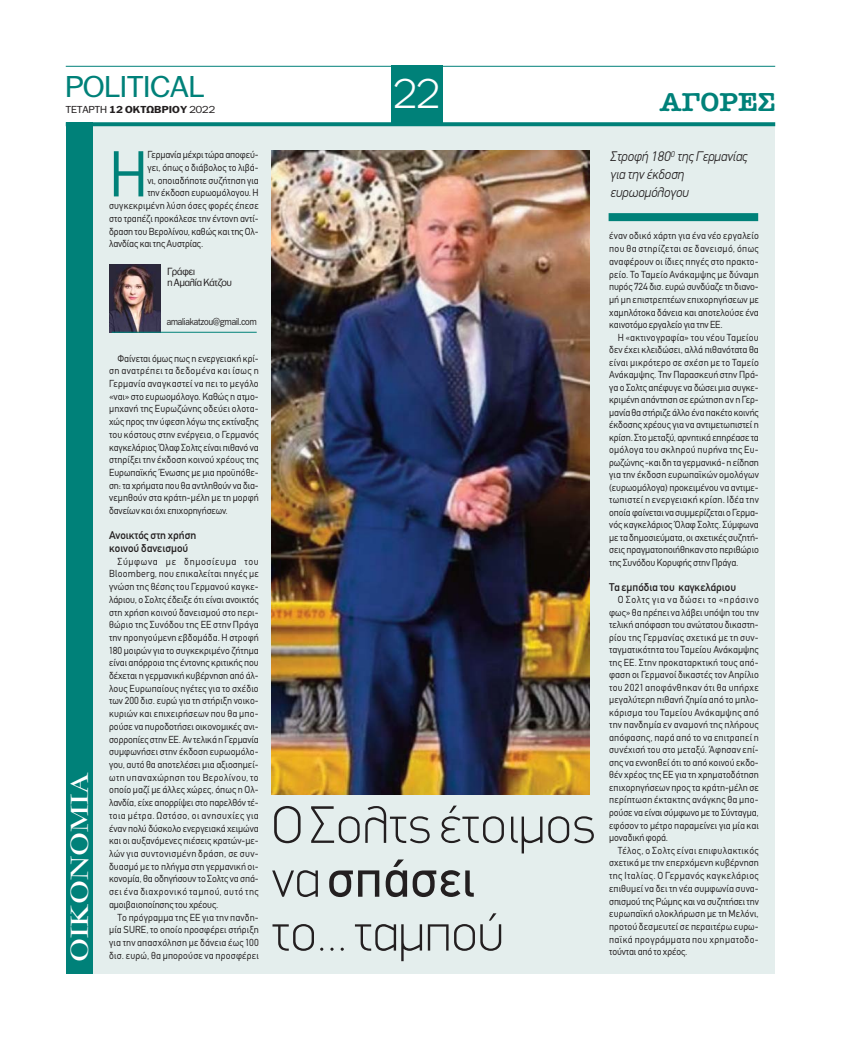
<style>
.page{position:relative;width:841px;height:1039px;background:#fff}
.page>*{position:absolute;margin:0;border:0;box-sizing:border-box;transform-origin:0 0}
.t1{font:63.5px "CF Din";color:#008179;scale:.96 1}
.t2{font:100 53px "PF Din Display";color:#231f20}
.t3{font:53px "PF Din Text";color:#231f20}
.t4{font:300 40px "PF Franklin Gothic";color:#fff}
.t5{font:29px "PF Franklin Gothic";color:#008179;scale:1.1 1}
.t6{font:700 27.2px "PF Garamond Classic";color:#fff;scale:1.17 1}
.t7{font:26px "American Type ITC Hel Dm Bd";color:#008179;scale:1.06 1}
.t8{font:italic 300 14px/18px "PF Din Display";color:#231f20;scale:.92 1}
.t9{font:11px/12.6px "CF Din";color:#231f20}
.t10{font:10px/12.7px "CF Din";color:#231f20;text-align:justify;scale:.96 1}
.t11{font:10px/11.2px "PF Franklin Gothic";color:#231f20}
.t12{font:9.7px "PF Franklin Gothic";letter-spacing:.01em;color:#231f20;scale:1.1 1}
.t13{font:9.5px "PF Franklin Gothic";color:#231f20;scale:.88 1}
.s1{font-weight:700}
.s2{font-family:"PF Din Display";font-weight:100}
</style>
<div class="page">
<div style="left:88px;top:125px;width:686px;height:849px;background:#e4eeed"></div>
<hr style="left:66px;top:66px;width:708px;height:1px;background:#008179">
<svg style="left:92px;top:122px;width:682px;height:4px;fill:#008179"></svg>
<div style="left:391px;top:66px;width:51px;height:60px;background:#008179"></div>
<div style="left:66px;top:122px;width:26px;height:852px;background:#008179"></div>
<img style="left:271px;top:151px;width:318px;height:643px">
<div style="left:608px;top:213px;width:149px;height:8px;background:#008179"></div>
<img style="left:109px;top:264px;width:52px;height:68px">
<hr style="left:112px;top:332px;width:144px;height:1px;background:#008179">
<h3 class="t5" style="left:66px;top:70px;width:127px">ΡOLITICAL</h3>
<h3 class="t4" style="left:393px;top:71px;width:48px">22</h3>
<p class="t12" style="left:66px;top:104px;width:137px">ΤΕΤΑΡΤΗ <span class="s1">12 OKTΩΒΡΙΟΥ</span> 2022</p>
<h1 class="t1" style="left:109px;top:150px;width:42px">Η</h1>
<p class="t10" style="left:147px;top:149px;width:117px">Γερμανία μέχρι τώρα αποφεύ-</p>
<p class="t10" style="left:147px;top:162px;width:117px">γει, όπως ο διάβολος το λιβά-</p>
<p class="t10" style="left:147px;top:175px;width:117px">νι, οποιαδήποτε συζήτηση για</p>
<p class="t10" style="left:147px;top:188px;width:117px">την έκδοση ευρωομόλογου. Η</p>
<p class="t10" style="left:109px;top:200px;width:157px">συγκεκριμένη λύση όσες φορές έπεσε</p>
<p class="t10" style="left:109px;top:213px;width:157px">στο τραπέζι προκάλεσε την έντονη αντί-</p>
<p class="t10" style="left:109px;top:226px;width:157px">δραση του Βερολίνου, καθώς και της Ολ-</p>
<p class="t10" style="left:109px;top:238px;width:100px">λανδίας και της Αυστρίας.</p>
<p class="t11" style="left:167px;top:266px;width:66px">Γράφει<br>η Αμαλία Κάτζου</p>
<h3 class="t6" style="left:66px;top:961px;width:164px;rotate:-90deg">ΟΙΚΟΝΟΜΙΑ</h3>
<p class="t13" style="left:167px;top:316px;width:104px">amaliakatzou@gmail.com</p>
<p class="t10" style="left:109px;top:353px;width:157px;text-indent:9px">Φαίνεται όμως πως η ενεργειακή κρί&shy;ση ανατρέπει τα δεδομένα και ίσως η Γερμανία αναγκαστεί να πει το μεγάλο «ναι» στο ευρωομόλογο. Καθώς η ατμο&shy;μηχανή της Ευρωζώνης οδεύει ολοτα&shy;χώς προς την ύφεση λόγω της εκτίναξης του κόστους στην ενέργεια, ο Γερμανός καγκελάριος Όλαφ Σολτς είναι πιθανό να στηρίξει την έκδοση κοινού χρέους της Ευρωπαϊκής Ένωσης με μια προϋπόθε&shy;ση: τα χρήματα που θα αντληθούν να δια&shy;νεμηθούν στα κράτη-μέλη με τη μορφή δανείων και όχι επιχορηγήσεων.</p>
<p class="t9" style="left:109px;top:529px;width:89px">Ανοικτός στη χρήση κοινού δανεισμού</p>
<p class="t10" style="left:109px;top:556px;width:157px;text-indent:9px">Σύμφωνα με δημοσίευμα του Bloomberg, που επικαλείται πηγές με γνώση της θέσης του Γερμανού καγκε&shy;λάριου, ο Σολτς έδειξε ότι είναι ανοικτός στη χρήση κοινού δανεισμού στο περι&shy;θώριο της Συνόδου της ΕΕ στην Πράγα την προηγούμενη εβδομάδα. Η στροφή 180 μοιρών για το συγκεκριμένο ζήτημα είναι απόρροια της έντονης κριτικής που δέχεται η γερμανική κυβέρνηση από άλ&shy;λους Ευρωπαίους ηγέτες για το σχέδιο των 200 δισ. ευρώ για τη στήριξη νοικο&shy;κυριών και επιχειρήσεων που θα μπο&shy;ρούσε να πυροδοτήσει οικονομικές ανι&shy;σορροπίες στην ΕΕ. Αν τελικά η Γερμανία συμφωνήσει στην έκδοση ευρωομόλο&shy;γου, αυτό θα αποτελέσει μια αξιοσημεί&shy;ωτη υπαναχώρηση του Βερολίνου, το οποίο μαζί με άλλες χώρες, όπως η Ολ&shy;λανδία, είχε απορρίψει στο παρελθόν τέ&shy;τοια μέτρα. Ωστόσο, οι ανησυχίες για έναν πολύ δύσκολο ενεργειακά χειμώνα και οι αυξανόμενες πιέσεις κρατών-με&shy;λών για συντονισμένη δράση, σε συν&shy;δυασμό με το πλήγμα στη γερμανική οι&shy;κονομία, θα οδηγήσουν το Σολτς να σπά&shy;σει ένα διαχρονικό ταμπού, αυτό της αμοιβαιοποίησης του χρέους.</p>
<p class="t10" style="left:109px;top:911px;width:157px;text-indent:9px">Το πρόγραμμα της ΕΕ για την πανδη&shy;μία SURE, το οποίο προσφέρει στήριξη για την απασχόληση με δάνεια έως 100 δισ. ευρώ, θα μπορούσε να προσφέρει</p>
<h2 class="t2" style="left:271px;top:793px;width:325px">Ο Σολτς έτοιμος</h2>
<h2 class="t3" style="left:271px;top:859px;width:204px"><span class="s2">να</span> σπάσει</h2>
<h2 class="t2" style="left:271px;top:901px;width:233px">το... ταμπού</h2>
<h3 class="t7" style="left:659px;top:93px;width:110px">AΓΟΡΕΣ</h3>
<h3 class="t8" style="left:610px;top:147px;width:150px">Στροφή 180<sup>0</sup> της Γερμανίας για την έκδοση ευρωομόλογου</h3>
<p class="t10" style="left:609px;top:231px;width:157px">έναν οδικό χάρτη για ένα νέο εργαλείο που θα στηρίζεται σε δανεισμό, όπως αναφέρουν οι ίδιες πηγές στο πρακτο&shy;ρείο. Το Ταμείο Ανάκαμψης με δύναμη πυρός 724 δισ. ευρώ συνδύαζε τη διανο&shy;μή μη επιστρεπτέων επιχορηγήσεων με χαμηλότοκα δάνεια και αποτελούσε ένα καινοτόμο εργαλείο για την ΕΕ.</p>
<p class="t10" style="left:609px;top:332px;width:157px;text-indent:9px">Η «ακτινογραφία» του νέου Ταμείου δεν έχει κλειδώσει, αλλά πιθανότατα θα είναι μικρότερο σε σχέση με το Ταμείο Ανάκαμψης. Την Παρασκευή στην Πρά&shy;γα ο Σολτς απέφυγε να δώσει μια συγκε&shy;κριμένη απάντηση σε ερώτηση αν η Γερ&shy;μανία θα στήριζε άλλο ένα πακέτο κοινής έκδοσης χρέους για να αντιμετωπιστεί η κρίση. Στο μεταξύ, αρνητικά επηρέασε τα ομόλογα του σκληρού πυρήνα της Ευ&shy;ρωζώνης -και δη τα γερμανικά- η είδηση για την έκδοση ευρωπαϊκών ομολόγων (ευρωομόλογα) προκειμένου να αντιμε&shy;τωπιστεί η ενεργειακή κρίση. Ιδέα την οποία φαίνεται να συμμερίζεται ο Γερμα&shy;νός καγκελάριος Όλαφ Σολτς. Σύμφωνα με τα δημοσιεύματα, οι σχετικές συζητή&shy;σεις πραγματοποιήθηκαν στο περιθώριο της Συνόδου Κορυφής στην Πράγα.</p>
<p class="t9" style="left:609px;top:580px;width:128px">Τα εμπόδια του καγκελάριου</p>
<p class="t10" style="left:608px;top:594px;width:157px;text-indent:9px">Ο Σολτς για να δώσει το «πράσινο φως» θα πρέπει να λάβει υπόψη του την τελική απόφαση του ανώτατου δικαστη&shy;ρίου της Γερμανίας σχετικά με τη συν&shy;ταγματικότητα του Ταμείου Ανάκαμψης της ΕΕ. Στην προκαταρκτική τους από&shy;φαση οι Γερμανοί δικαστές τον Απρίλιο του 2021 αποφάνθηκαν ότι θα υπήρχε μεγαλύτερη πιθανή ζημία από το μπλο&shy;κάρισμα του Ταμείου Ανάκαμψης από την πανδημία εν αναμονή της πλήρους απόφασης, παρά από το να επιτραπεί η συνέχισή του στο μεταξύ. Άφησαν επί&shy;σης να εννοηθεί ότι το από κοινού εκδο&shy;θέν χρέος της ΕΕ για τη χρηματοδότηση επιχορηγήσεων προς τα κράτη-μέλη σε περίπτωση έκτακτης ανάγκης θα μπο&shy;ρούσε να είναι σύμφωνο με το Σύνταγμα, εφόσον το μέτρο παραμείνει για μία και μοναδική φορά.</p>
<p class="t10" style="left:608px;top:845px;width:157px;text-indent:9px">Τέλος, ο Σολτς είναι επιφυλακτικός σχετικά με την επερχόμενη κυβέρνηση της Ιταλίας. Ο Γερμανός καγκελάριος επιθυμεί να δει τη νέα συμφωνία συνα&shy;σπισμού της Ρώμης και να συζητήσει την ευρωπαϊκή ολοκλήρωση με τη Μελόνι, προτού δεσμευτεί σε περαιτέρω ευρω&shy;παϊκά προγράμματα που χρηματοδο&shy;τούνται από το χρέος.</p>
</div>
